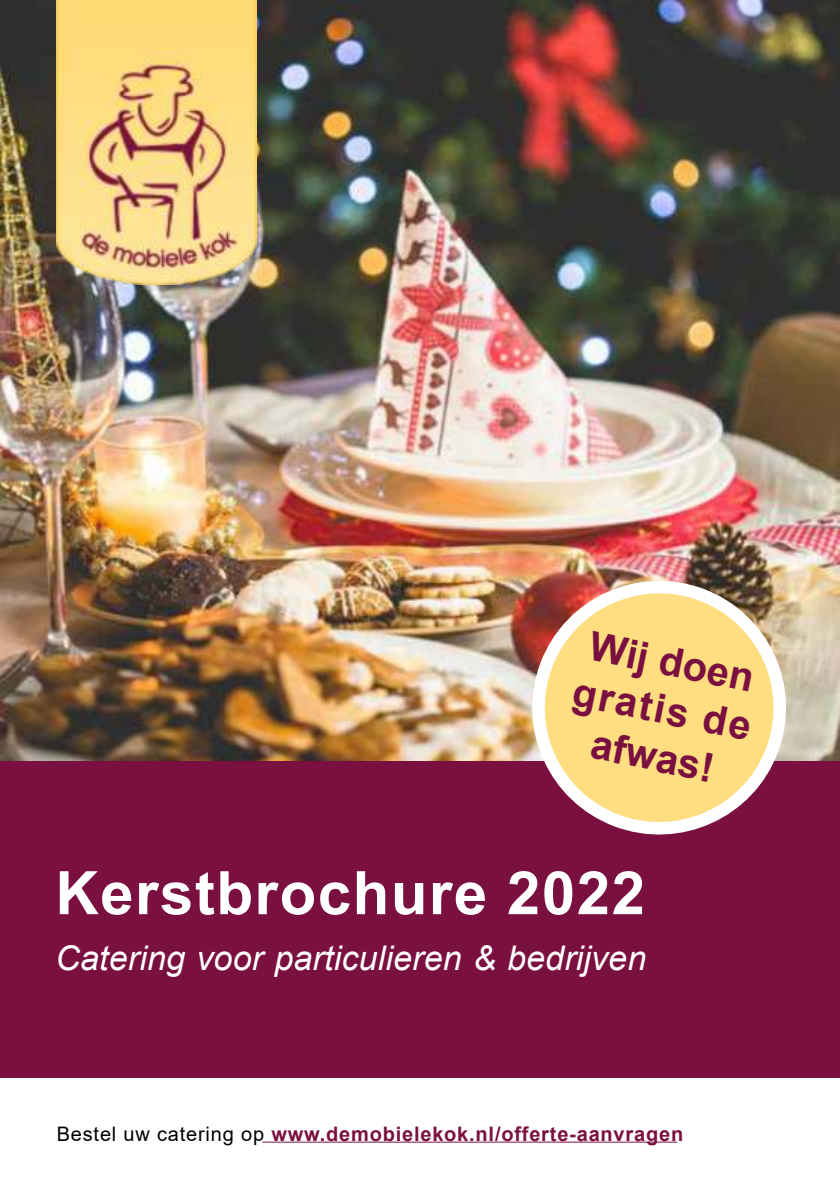
<style>
.page{position:relative;width:840px;height:1191px;background:#fff}
.page>*{position:absolute;margin:0;border:0;box-sizing:border-box;transform-origin:0 0}
.t1{font:700 60px "Arial";letter-spacing:.025em;color:#fff}
.t2{font:700 40px/48px "Arial";color:#7a103f;text-align:center}
.t3{font:italic 34px "Arial";letter-spacing:.005em;color:#fff}
.t4{font:700 20px "Arial";letter-spacing:.04em;color:#7a103f}
.s1{font-weight:400;color:#000}
</style>
<div class="page">
<img style="left:0;top:0;width:839px;height:761px">
<div style="left:0;top:761px;width:839px;height:316px;background:#7a103f"></div>
<hr style="left:262px;top:1141px;width:414px;height:1px;background:#7a103f">
<img style="left:57px;top:0;width:199px;height:285px">
<img style="left:506px;top:555px;width:305px;height:280px">
<h2 class="t2" style="left:588px;top:620px;width:183px;rotate:12deg">Wĳ doen gratis de afwas!</h2>
<h1 class="t1" style="left:55px;top:851px;width:591px">Kerstbrochure 2022</h1>
<h3 class="t3" style="left:55px;top:936px;width:592px">Catering voor particulieren &amp; bedrĳven</h3>
<p class="t4" style="left:57px;top:1119px;width:627px"><span class="s1">Bestel uw catering op</span> www.demobielekok.nl/offerte-aanvragen</p>
</div>
